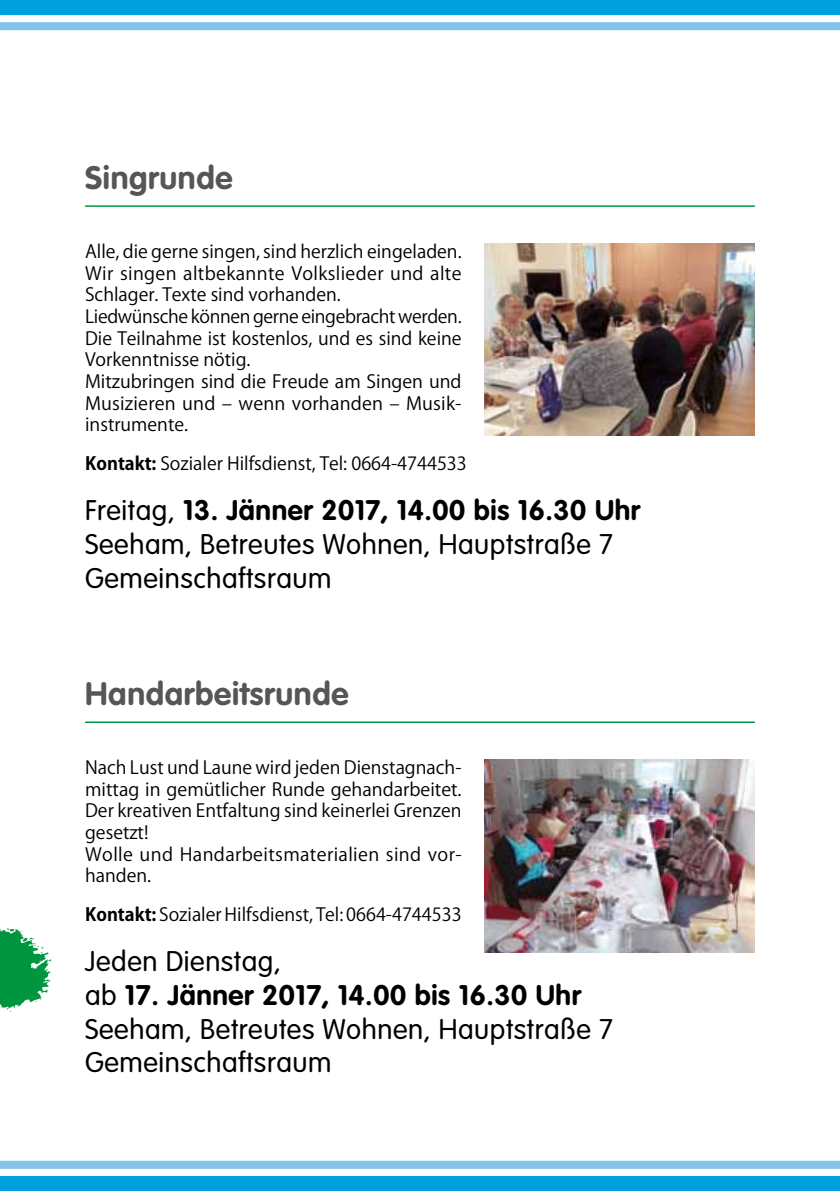
<style>
.page{position:relative;width:840px;height:1191px;background:#fff}
.page>*{position:absolute;margin:0;border:0;box-sizing:border-box;transform-origin:0 0}
.t1{font:700 32px "VAG Rounded Std";letter-spacing:.02em;color:#565656}
.t2{font:300 28px/33.6px "VAG Rounded Std";letter-spacing:.02em;color:#000}
.t3{font:18px/21.6px "Koz Go Pro";color:#000}
.s1{font-weight:700}
</style>
<div class="page">
<div style="left:0;top:1175px;width:840px;height:16px;background:#009fdd"></div>
<svg style="left:0;top:1160px;width:840px;height:8px;background:#90c7ec"></svg>
<div style="left:0;top:0;width:840px;height:15px;background:#009fdd"></div>
<svg style="left:0;top:22px;width:840px;height:8px;background:#87c3eb"></svg>
<svg style="left:0;top:928px;width:52px;height:83px"></svg>
<img style="left:484px;top:759px;width:270px;height:193px">
<img style="left:484px;top:244px;width:270px;height:192px">
<hr style="left:85px;top:721px;width:669px;height:2px;background:#00963f">
<hr style="left:85px;top:205px;width:669px;height:2px;background:#00963f">
<h1 class="t1" style="left:85px;top:159px;width:149px">Singrunde</h1>
<p class="t3" style="left:85px;top:241px;width:378px">Alle, die gerne singen, sind herzlich eingeladen.<br>Wir singen altbekannte Volkslieder und alte Schlager. Texte sind vorhanden.<br>Liedwünsche können gerne eingebracht werden.<br>Die Teilnahme ist kostenlos, und es sind keine Vorkenntnisse nötig.<br>Mitzubringen sind die Freude am Singen und Musizieren und – wenn vorhanden – Musik&shy;instrumente.</p>
<p class="t3" style="left:85px;top:453px;width:383px"><span class="s1">Kontakt:</span> Sozialer Hilfsdienst, Tel: 0664-4744533</p>
<h2 class="t2" style="left:85px;top:495px;width:556px">Freitag, <span class="s1">13. Jänner 2017, 14.00 bis 16.30 Uhr<br></span>Seeham, Betreutes Wohnen, Hauptstraße 7<br>Gemeinschaftsraum</h2>
<h1 class="t1" style="left:85px;top:675px;width:265px">Handarbeitsrunde</h1>
<p class="t3" style="left:85px;top:757px;width:378px">Nach Lust und Laune wird jeden Dienstagnach&shy;mittag in gemütlicher Runde gehandarbeitet.<br>Der kreativen Entfaltung sind keinerlei Grenzen gesetzt!<br>Wolle und Handarbeitsmaterialien sind vor&shy;handen.</p>
<p class="t3" style="left:85px;top:904px;width:378px"><span class="s1">Kontakt:</span> Sozialer Hilfsdienst, Tel: 0664-4744533</p>
<h2 class="t2" style="left:85px;top:945px;width:529px">Jeden Dienstag,<br>ab <span class="s1">17. Jänner 2017, 14.00 bis 16.30 Uhr<br></span>Seeham, Betreutes Wohnen, Hauptstraße 7<br>Gemeinschaftsraum</h2>
</div>
